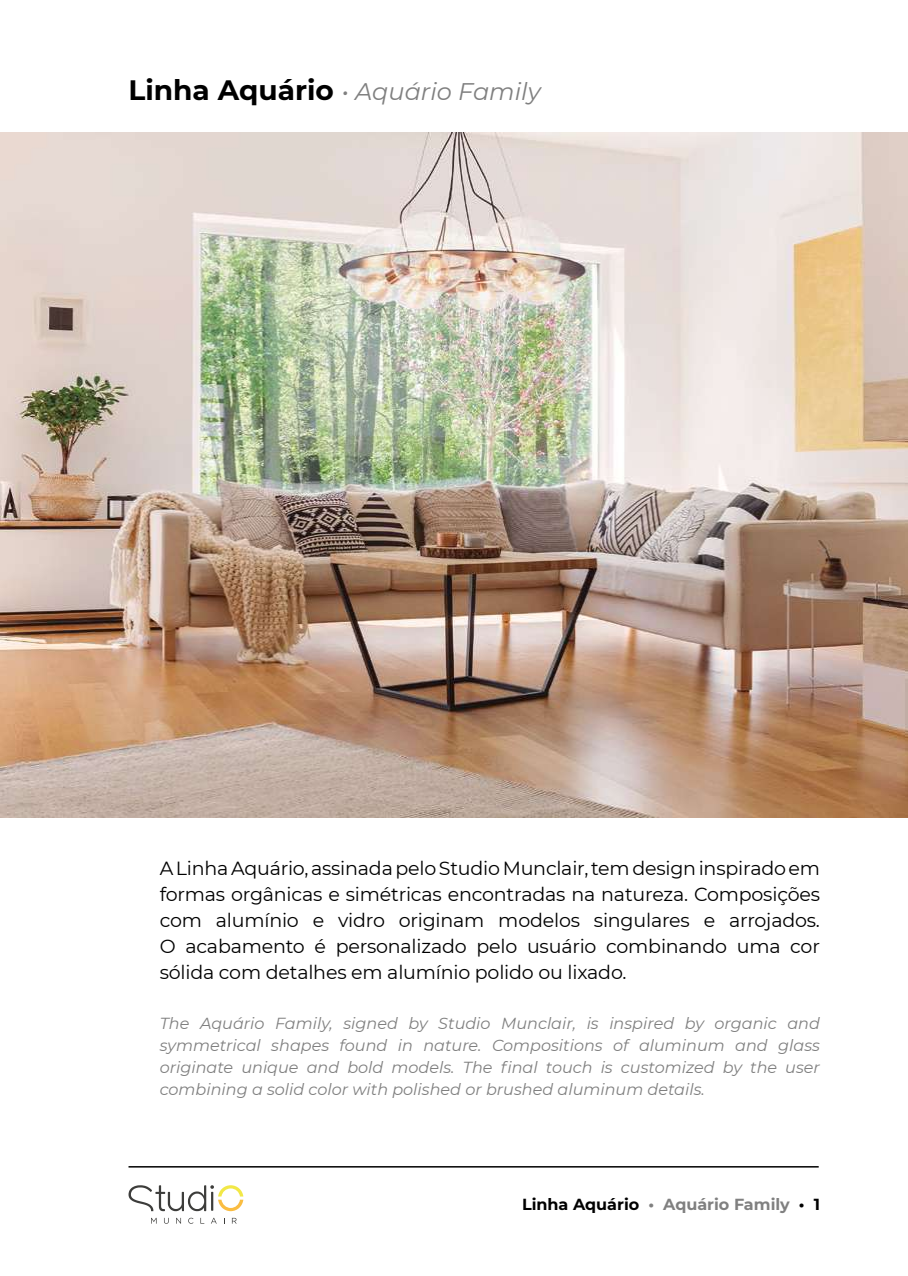
<style>
.page{position:relative;width:908px;height:1276px;background:#fff}
.page>*{position:absolute;margin:0;border:0;box-sizing:border-box;transform-origin:0 0}
.t1{font:italic 24px "Montserrat";color:#808080}
.t2{font:19px/26px "Montserrat";letter-spacing:-.01em;color:#000;text-align:justify}
.t3{font:italic 16px/22px "Montserrat";color:#808080;text-align:justify}
.t4{font:700 16px "Montserrat";color:#000}
.s1{font-weight:700;font-style:normal;font-size:28px;color:#000}
.s2{color:#808080}
</style>
<div class="page">
<img style="left:0;top:132px;width:907px;height:685px">
<svg style="left:151px;top:1217px;width:5px;height:6px"></svg>
<svg style="left:164px;top:1217px;width:5px;height:6px"></svg>
<svg style="left:176px;top:1217px;width:5px;height:6px"></svg>
<svg style="left:188px;top:1217px;width:5px;height:6px"></svg>
<svg style="left:211px;top:1217px;width:6px;height:6px"></svg>
<svg style="left:232px;top:1217px;width:4px;height:6px"></svg>
<svg style="left:128px;top:1185px;width:115px;height:26px"></svg>
<hr style="left:128px;top:1166px;width:690px;height:1px;background:#000">
<p class="t1" style="left:128px;top:75px;width:413px"><span class="s1">Linha Aquário</span> • Aquário Family</p>
<p class="t2" style="left:160px;top:854px;width:661px">A Linha Aquário, assinada pelo Studio Munclair, tem design inspirado em formas orgânicas e simétricas encontradas na natureza. Composições com alumínio e vidro originam modelos singulares e arrojados.<br>O acabamento é personalizado pelo usuário combinando uma cor sólida com detalhes em alumínio polido ou lixado.</p>
<p class="t3" style="left:160px;top:1011px;width:661px">The Aquário Family, signed by Studio Munclair, is inspired by organic and symmetrical shapes found in nature. Compositions of aluminum and glass originate unique and bold models. The final touch is customized by the user combining a solid color with polished or brushed aluminum details.</p>
<p class="t4" style="left:521px;top:1193px;width:299px">Linha Aquário <span class="s2">• Aquário Family</span> • 1</p>
</div>
